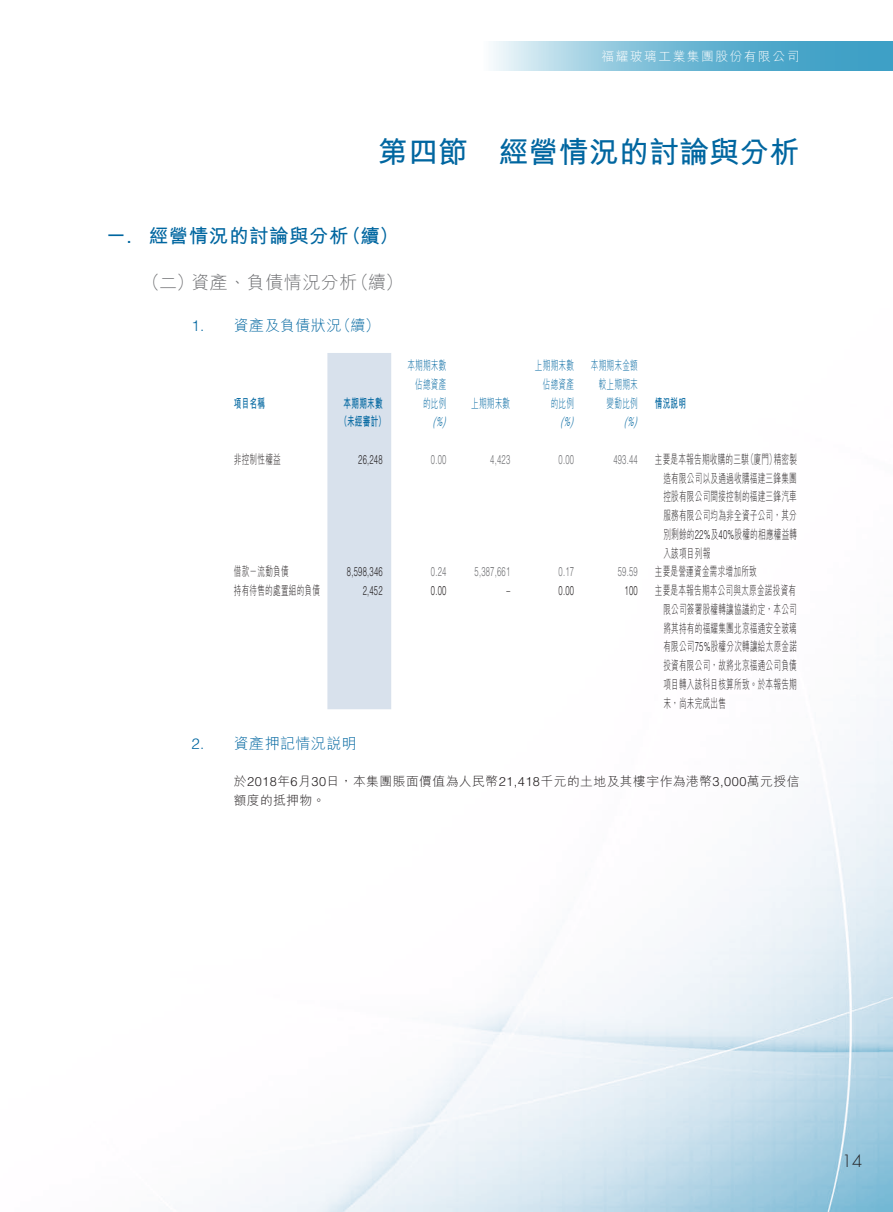
<style>
.page{position:relative;width:893px;height:1212px;background:#fff}
.page>*{position:absolute;margin:0;border:0;box-sizing:border-box;transform-origin:0 0}
.t1{font:700 30px "M Hei HK";letter-spacing:.005em;color:#0066a0}
.t2{font:700 19.5px "M Hei HK";letter-spacing:.03em;color:#0066a0}
.t3{font:300 18px "M Hei HK";letter-spacing:.03em;color:#6c6d70}
.t4{font:300 16.5px "Futura Std";color:#231f20}
.t5{font:300 15px "M Hei HK";letter-spacing:.03em;color:#0066a0}
.t6{font:300 15px "Helvetica LT Std";color:#0066a0}
.t7{font:300 12.75px/18.8px "M Hei HK";letter-spacing:.03em;color:#231f20;text-align:justify;scale:.6 1}
.t8{font:300 12.75px/18.8px "M Hei HK";letter-spacing:.03em;color:#231f20}
.t9{font:300 12.75px/18.8px "M Hei HK";letter-spacing:.03em;color:#0066a0;text-align:right;scale:.6 1}
.t10{font:300 12.75px "Helvetica LT Std";letter-spacing:.03em;color:#6c6d70;scale:.6 1}
.t11{font:300 12.75px "Helvetica LT Std";letter-spacing:.03em;color:#231f20;scale:.6 1}
.t12{font:700 12.75px "M Hei HK";letter-spacing:.03em;color:#0066a0;scale:.6 1}
.t13{font:300 12.75px "M Hei HK";letter-spacing:.12em;color:#fff}
.t14{font:italic 300 12.75px "Helvetica LT Std";color:#0066a0;scale:.6 1}
.s1{font-family:"Helvetica LT Std";font-weight:400}
.s2{font-family:"Helvetica LT Std"}
</style>
<div class="page">
<img style="left:239px;top:709px;width:654px;height:503px">
<svg style="left:493px;top:41px;width:400px;height:30px;background:#79bcd7"></svg>
<div style="left:327px;top:353px;width:64px;height:356px;background:#d8e1ec"></div>
<p class="t13" style="left:601px;top:50px;width:200px">福耀玻璃工業集團股份有限公司</p>
<h1 class="t1" style="left:378px;top:130px;width:92px">第四節</h1>
<h1 class="t1" style="left:498px;top:130px;width:303px">經營情況的討論與分析</h1>
<h2 class="t2" style="left:106px;top:221px;width:27px">一<span class="s1">.</span></h2>
<h2 class="t2" style="left:149px;top:221px;width:201px">經營情況的討論與分析</h2>
<h2 class="t2" style="left:342px;top:221px;width:58px">（續(</h2>
<h3 class="t3" style="left:142px;top:273px;width:54px">（二）</h3>
<h3 class="t3" style="left:351px;top:273px;width:54px">（續(</h3>
<h3 class="t3" style="left:191px;top:273px;width:168px">資產、負債情況分析</h3>
<p class="t6" style="left:191px;top:317px;width:14px">1.</p>
<p class="t6" style="left:191px;top:734px;width:14px">2.</p>
<p class="t5" style="left:336px;top:318px;width:45px">（續(</p>
<p class="t5" style="left:234px;top:318px;width:109px">資產及負債狀況</p>
<p class="t12" style="left:234px;top:394px;width:54px">項目名稱</p>
<p class="t12" style="left:344px;top:394px;width:67px">本期期末數</p>
<p class="t12" style="left:340px;top:412px;width:78px">（未經審計(</p>
<p class="t9" style="left:407px;top:356px;width:67px">本期期末數佔總資產</p>
<p class="t9" style="left:423px;top:393px;width:40px">的比例</p>
<p class="t14" style="left:433px;top:414px;width:29px">(%)</p>
<p class="t9" style="left:471px;top:393px;width:67px">上期期末數</p>
<p class="t9" style="left:535px;top:356px;width:67px">上期期末數佔總資產的比例</p>
<p class="t9" style="left:591px;top:356px;width:80px">本期期末金額較上期期末</p>
<p class="t9" style="left:607px;top:393px;width:54px">變動比例</p>
<p class="t14" style="left:624px;top:414px;width:29px">(%)</p>
<p class="t14" style="left:560px;top:414px;width:29px">(%)</p>
<p class="t12" style="left:655px;top:394px;width:54px">情況說明</p>
<p class="t7" style="left:234px;top:450px;width:80px">非控制性權益</p>
<p class="t11" style="left:358px;top:451px;width:42px">26,248</p>
<p class="t10" style="left:431px;top:451px;width:27px">0.00</p>
<p class="t10" style="left:490px;top:451px;width:35px">4,423</p>
<p class="t10" style="left:558px;top:451px;width:27px">0.00</p>
<p class="t10" style="left:613px;top:451px;width:42px">493.44</p>
<p class="t7" style="left:746px;top:450px;width:86px">（廈門 精密製</p>
<p class="t7" style="left:769px;top:450px;width:14px">）</p>
<p class="t7" style="left:655px;top:450px;width:158px">主要是本報告期收購的三騏</p>
<p class="t7" style="left:234px;top:562px;width:93px">借款－流動負債</p>
<p class="t11" style="left:347px;top:564px;width:61px">8,598,346</p>
<p class="t10" style="left:431px;top:564px;width:27px">0.24</p>
<p class="t10" style="left:475px;top:564px;width:61px">5,387,661</p>
<p class="t10" style="left:558px;top:564px;width:27px">0.17</p>
<p class="t10" style="left:618px;top:564px;width:35px">59.59</p>
<p class="t7" style="left:663px;top:468px;width:224px">造有限公司以及通過收購福建三鋒集團</p>
<p class="t7" style="left:663px;top:487px;width:224px">控股有限公司間接控制的福建三鋒汽車</p>
<p class="t7" style="left:663px;top:506px;width:224px">服務有限公司均為非全資子公司，其分</p>
<p class="t7" style="left:663px;top:525px;width:225px">別剩餘的<span class="s2">22%</span>及<span class="s2">40%</span>股權的相應權益轉</p>
<p class="t7" style="left:663px;top:543px;width:80px">入該項目列報</p>
<p class="t7" style="left:655px;top:562px;width:172px">主要是營運資金需求增加所致</p>
<p class="t7" style="left:234px;top:581px;width:145px">持有待售的處置組的負債</p>
<p class="t11" style="left:363px;top:583px;width:35px">2,452</p>
<p class="t11" style="left:431px;top:583px;width:27px">0.00</p>
<p class="t11" style="left:506px;top:583px;width:8px">–</p>
<p class="t11" style="left:558px;top:583px;width:27px">0.00</p>
<p class="t11" style="left:625px;top:583px;width:23px">100</p>
<p class="t7" style="left:655px;top:581px;width:237px">主要是本報告期本公司與太原金諾投資有</p>
<p class="t7" style="left:663px;top:600px;width:224px">限公司簽署股權轉讓協議約定，本公司將其持有的福耀集團北京福通安全玻璃有限公司<span class="s2">75%</span>股權分次轉讓給太原金諾投資有限公司，故將北京福通公司負債項目轉入該科目核算所致。於本報告期末，尚未完成出售</p>
<p class="t5" style="left:234px;top:736px;width:124px">資產押記情況說明</p>
<p class="t8" style="left:234px;top:772px;width:567px">於<span class="s2">2018</span>年 月<span class="s2">6 30</span>日，本集團賬面價值為人民幣<span class="s2">21,418</span>千元的土地及其樓宇作為港幣<span class="s2">3,000</span>萬元授信額度的抵押物。</p>
<p class="t4" style="left:842px;top:1151px;width:22px">14</p>
</div>
